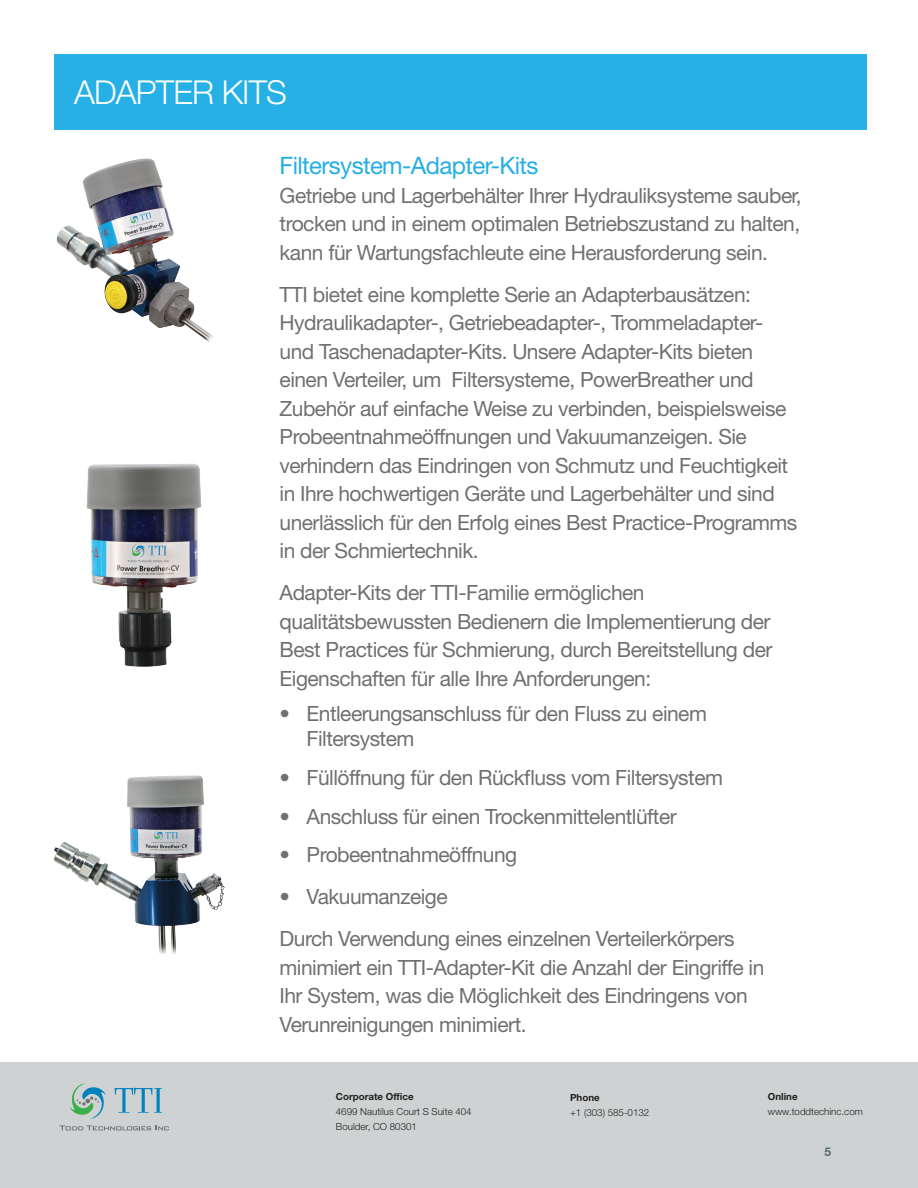
<style>
.page{position:relative;width:918px;height:1188px;background:#fff}
.page>*{position:absolute;margin:0;border:0;box-sizing:border-box;transform-origin:0 0}
.t1{font:300 33px "Helvetica Neue LT Std";letter-spacing:-.025em;color:#fff}
.t2{font:24px "Helvetica Neue LT Std";letter-spacing:-.025em;color:#26aee4}
.t3{font:21px/28.5px "Helvetica Neue LT Std";letter-spacing:-.025em;color:#6f7171}
.t4{font:700 12px "Helvetica Neue LT Std";color:#546973}
.t5{font:300 9.75px/15px "Helvetica Neue LT Std";color:#231f20}
.t6{font:700 9.75px "Helvetica Neue LT Std";color:#231f20}
</style>
<div class="page">
<div style="left:0;top:1062px;width:918px;height:126px;background:#cfd2d3"></div>
<svg style="left:70px;top:1083px;width:36px;height:36px"></svg>
<svg style="left:115px;top:1088px;width:47px;height:25px"></svg>
<svg style="left:59px;top:1125px;width:110px;height:5px"></svg>
<div style="left:54px;top:55px;width:812px;height:75px;background:#26b0e5"></div>
<img style="left:86px;top:463px;width:116px;height:204px">
<img style="left:56px;top:158px;width:157px;height:184px">
<img style="left:53px;top:775px;width:172px;height:179px">
<h1 class="t1" style="left:74px;top:73px;width:214px">ADAPTER KITS</h1>
<p class="t2" style="left:280px;top:151px;width:260px">Filtersystem-Adapter-Kits</p>
<p class="t3" style="left:280px;top:181px;width:524px;text-align:justify">Getriebe und Lagerbehälter Ihrer Hydrauliksysteme sauber, trocken und in einem optimalen Betriebszustand zu halten, kann für Wartungsfachleute eine Herausforderung sein.</p>
<p class="t3" style="left:280px;top:280px;width:519px">TTI bietet eine komplette Serie an Adapterbausätzen:<br>Hydraulikadapter-, Getriebeadapter-, Trommeladapter&shy;und Taschenadapter-Kits. Unsere Adapter-Kits bieten einen Verteiler, um Filtersysteme, PowerBreather und Zubehör auf einfache Weise zu verbinden, beispielsweise Probeentnahmeöffnungen und Vakuumanzeigen. Sie verhindern das Eindringen von Schmutz und Feuchtigkeit in Ihre hochwertigen Geräte und Lagerbehälter und sind unerlässlich für den Erfolg eines Best Practice-Programms in der Schmiertechnik.</p>
<p class="t3" style="left:280px;top:578px;width:494px">Adapter-Kits der TTI-Familie ermöglichen qualitätsbewussten Bedienern die Implementierung der Best Practices für Schmierung, durch Bereitstellung der Eigenschaften für alle Ihre Anforderungen:</p>
<p class="t3" style="left:307px;top:701px;width:402px;line-height:25.2px;text-indent:-27px">• Entleerungsanschluss für den Fluss zu einem<br>Filtersystem</p>
<p class="t3" style="left:280px;top:763px;width:445px">• Füllöffnung für den Rückfluss vom Filtersystem</p>
<p class="t3" style="left:280px;top:802px;width:399px">• Anschluss für einen Trockenmittelentlüfter</p>
<p class="t3" style="left:280px;top:840px;width:239px">• Probeentnahmeöffnung</p>
<p class="t3" style="left:280px;top:876px;width:457px;line-height:42px">• Vakuumanzeige<br>Durch Verwendung eines einzelnen Verteilerkörpers</p>
<p class="t3" style="left:280px;top:953px;width:486px">minimiert ein TTI-Adapter-Kit die Anzahl der Eingriffe in<br>Ihr System, was die Möglichkeit des Eindringens von<br>Verunreinigungen minimiert.</p>
<p class="t6" style="left:336px;top:1091px;width:79px">Corporate Office</p>
<p class="t5" style="left:336px;top:1104px;width:137px">4699 Nautilus Court S Suite 404<br>Boulder, CO 80301</p>
<p class="t6" style="left:570px;top:1091px;width:31px">Phone</p>
<p class="t5" style="left:570px;top:1105px;width:81px">+1 (303) 585-0132</p>
<p class="t6" style="left:768px;top:1090px;width:31px">Online</p>
<p class="t5" style="left:768px;top:1104px;width:97px">www.toddtechinc.com</p>
<p class="t4" style="left:825px;top:1144px;width:8px">5</p>
</div>
